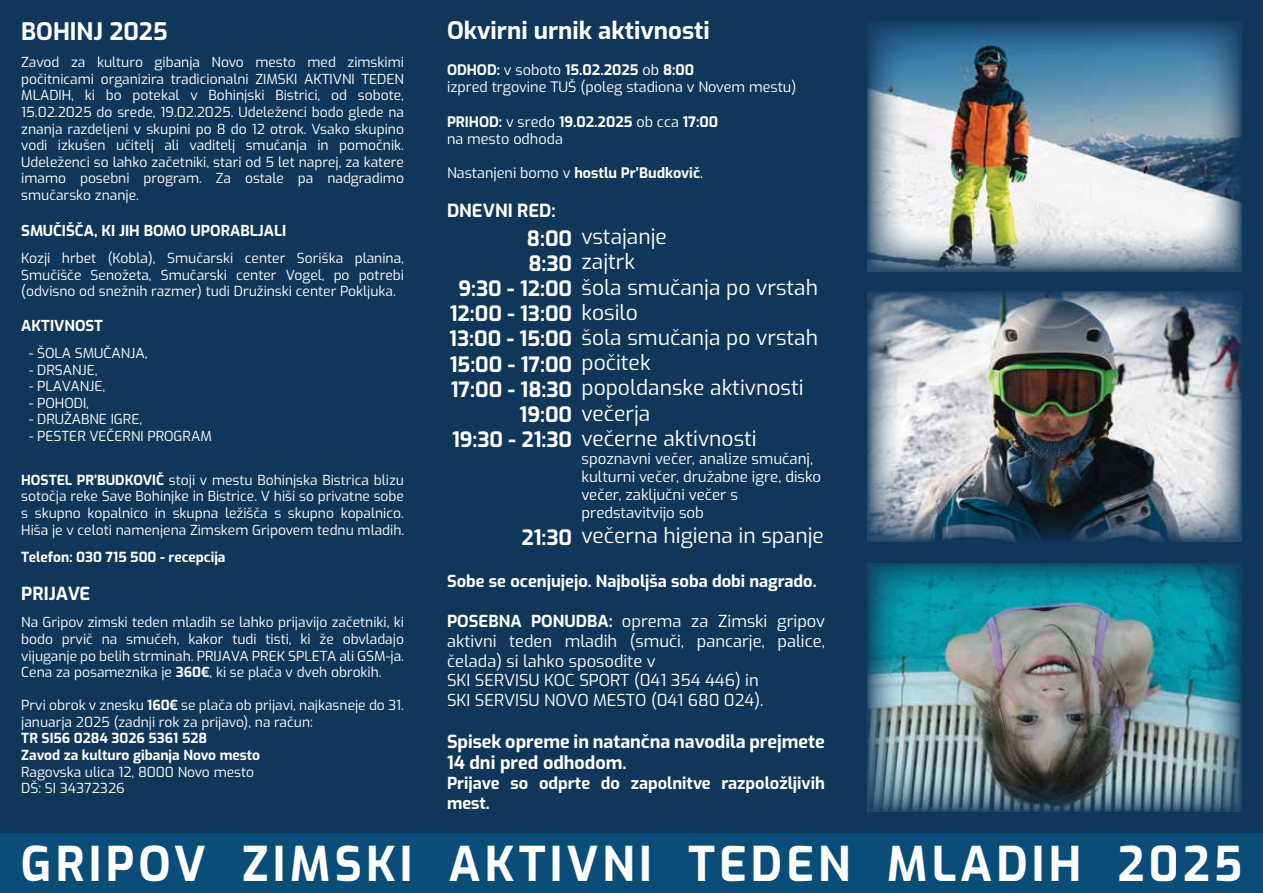
<style>
.page{position:relative;width:1263px;height:893px;background:#103659}
.page>*{position:absolute;margin:0;border:0;box-sizing:border-box;transform-origin:0 0}
.t1{font:700 47.7px "Exo";letter-spacing:.09em;color:#fff}
.t2{font:700 24px "Exo";color:#fff}
.t3{font:21px/26.7px "Exo";color:#fff}
.t4{font:700 21px "Exo";color:#fff}
.t5{font:700 18px/21.6px "Exo";color:#fff}
.t6{font:16.5px/19.8px "Exo";color:#fff}
.t7{font:700 16.5px/19.8px "Exo";color:#fff}
.t8{font:15px/18px "Exo";color:#fff}
.t9{font:700 15px "Exo";color:#fff}
.t10{font:14.4px/17.2px "Exo";color:#fff}
.t11{font:700 14.4px "Exo";color:#fff}
.t12{font:13.8px/16.5px "Exo";color:#fff;text-align:justify}
.t13{font:700 13.8px/16.5px "Exo";color:#fff}
.s1{font-weight:700}
.s2{font-weight:400}
</style>
<div class="page">
<div style="left:0;top:833px;width:1263px;height:60px;background:#094d78"></div>
<img style="left:867px;top:292px;width:375px;height:249px">
<img style="left:867px;top:563px;width:375px;height:248px">
<img style="left:867px;top:22px;width:375px;height:249px">
<h2 class="t2" style="left:21px;top:13px;width:148px">BOHINJ 2025</h2>
<p class="t12" style="left:21px;top:53px;width:384px">Zavod za kulturo gibanja Novo mesto med zimskimi počitnicami organizira tradicionalni ZIMSKI AKTIVNI TEDEN MLADIH, ki bo potekal v Bohinjski Bistrici, od sobote, 15.02.2025 do srede, 19.02.2025. Udeleženci bodo glede na znanja razdeljeni v skupini po 8 do 12 otrok. Vsako skupino vodi izkušen učitelj ali vaditelj smučanja in pomočnik.<br>Udeleženci so lahko začetniki, stari od 5 let naprej, za katere imamo posebni program. Za ostale pa nadgradimo smučarsko znanje.</p>
<p class="t9" style="left:21px;top:219px;width:267px">SMUČIŠČA, KI JIH BOMO UPORABLJALI</p>
<p class="t12" style="left:21px;top:249px;width:384px">Kozji hrbet (Kobla), Smučarski center Soriška planina, Smučišče Senožeta, Smučarski center Vogel, po potrebi (odvisno od snežnih razmer) tudi Družinski center Pokljuka.</p>
<p class="t9" style="left:21px;top:314px;width:83px">AKTIVNOST</p>
<p class="t12" style="left:29px;top:344px;width:120px">- ŠOLA SMUČANJA,</p>
<p class="t12" style="left:29px;top:361px;width:70px">- DRSANJE,</p>
<p class="t12" style="left:29px;top:377px;width:78px">- PLAVANJE,</p>
<p class="t12" style="left:29px;top:394px;width:62px">- POHODI,</p>
<p class="t12" style="left:29px;top:410px;width:115px">- DRUŽABNE IGRE,</p>
<p class="t12" style="left:29px;top:427px;width:185px">- PESTER VEČERNI PROGRAM</p>
<p class="t12" style="left:21px;top:471px;width:384px"><span class="s1">HOSTEL PR’BUDKOVIČ</span> stoji v mestu Bohinjska Bistrica blizu sotočja reke Save Bohinjke in Bistrice. V hiši so privatne sobe s skupno kopalnico in skupna ležišča s skupno kopalnico.<br>Hiša je v celoti namenjena Zimskem Gripovem tednu mladih.</p>
<p class="t13" style="left:21px;top:548px;width:206px">Telefon: 030 715 500 - recepcija</p>
<h3 class="t5" style="left:21px;top:582px;width:71px">PRIJAVE</h3>
<p class="t12" style="left:21px;top:613px;width:384px">Na Gripov zimski teden mladih se lahko prijavijo začetniki, ki bodo prvič na smučeh, kakor tudi tisti, ki že obvladajo vijuganje po belih strminah. PRIJAVA PREK SPLETA ali GSM-ja.<br>Cena za posameznika je <span class="s1">360€</span>, ki se plača v dveh obrokih.</p>
<p class="t12" style="left:21px;top:696px;width:384px">Prvi obrok v znesku <span class="s1">160€</span> se plača ob prijavi, najkasneje do 31. januarja 2025 (zadnji rok za prijavo), na račun:</p>
<p class="t13" style="left:21px;top:729px;width:240px">TR SI56 0284 3026 5361 528<br>Zavod za kulturo gibanja Novo mesto</p>
<p class="t12" style="left:21px;top:762px;width:234px">Ragovska ulica 12, 8000 Novo mesto<br>DŠ: SI 34372326</p>
<h2 class="t2" style="left:447px;top:13px;width:264px">Okvirni urnik aktivnosti</h2>
<p class="t10" style="left:447px;top:60px;width:351px"><span class="s1">ODHOD:</span> v soboto <span class="s1">15.02.2025</span> ob <span class="s1">8:00<br></span>izpred trgovine TUŠ (poleg stadiona v Novem mestu)</p>
<p class="t10" style="left:447px;top:112px;width:273px"><span class="s1">PRIHOD:</span> v sredo <span class="s1">19.02.2025</span> ob cca <span class="s1">17:00 </span>na mesto odhoda</p>
<p class="t11" style="left:447px;top:162px;width:257px"><span class="s2">Nastanjeni bomo v</span> hostlu Pr’Budkovič<span class="s2">.</span></p>
<h3 class="t5" style="left:447px;top:199px;width:110px">DNEVNI RED:</h3>
<h3 class="t3" style="left:527px;top:222px;width:142px"><span class="s1">8:00</span> vstajanje</h3>
<h3 class="t3" style="left:528px;top:247px;width:108px"><span class="s1">8:30</span> zajtrk</h3>
<h3 class="t3" style="left:458px;top:272px;width:361px"><span class="s1">9:30 - 12:00</span> šola smučanja po vrstah</h3>
<h3 class="t4" style="left:450px;top:298px;width:190px">12:00 - 13:00 <span class="s2">kosilo</span></h3>
<h3 class="t3" style="left:449px;top:323px;width:370px"><span class="s1">13:00 - 15:00</span> šola smučanja po vrstah<br><span class="s1">15:00 - 17:00</span> počitek</h3>
<h3 class="t3" style="left:451px;top:373px;width:354px"><span class="s1">17:00 - 18:30</span> popoldanske aktivnosti</h3>
<h3 class="t3" style="left:519px;top:398px;width:132px"><span class="s1">19:00</span> večerja</h3>
<h3 class="t3" style="left:452px;top:424px;width:306px"><span class="s1">19:30 - 21:30</span> večerne aktivnosti</h3>
<p class="t8" style="left:581px;top:449px;width:241px">spoznavni večer, analize smučanj, kulturni večer, družabne igre, disko večer, zaključni večer s predstavitvijo sob</p>
<h3 class="t3" style="left:521px;top:521px;width:304px"><span class="s1">21:30</span> večerna higiena in spanje</h3>
<p class="t7" style="left:447px;top:571px;width:371px">Sobe se ocenjujejo. Najboljša soba dobi nagrado.</p>
<p class="t6" style="left:447px;top:610px;width:379px"><span class="s1">POSEBNA PONUDBA:</span> oprema za Zimski gripov aktivni teden mladih (smuči, pancarje, palice, čelada) si lahko sposodite v<br>SKI SERVISU KOC SPORT (041 354 446) in<br>SKI SERVISU NOVO MESTO (041 680 024).</p>
<h3 class="t5" style="left:447px;top:729px;width:379px">Spisek opreme in natančna navodila prejmete<br>14 dni pred odhodom.</h3>
<p class="t7" style="left:447px;top:772px;width:379px">Prijave so odprte do zapolnitve razpoložljivih mest.</p>
<h1 class="t1" style="left:21px;top:827px;width:1223px">GRIPOV ZIMSKI AKTIVNI TEDEN MLADIH 2025</h1>
</div>
